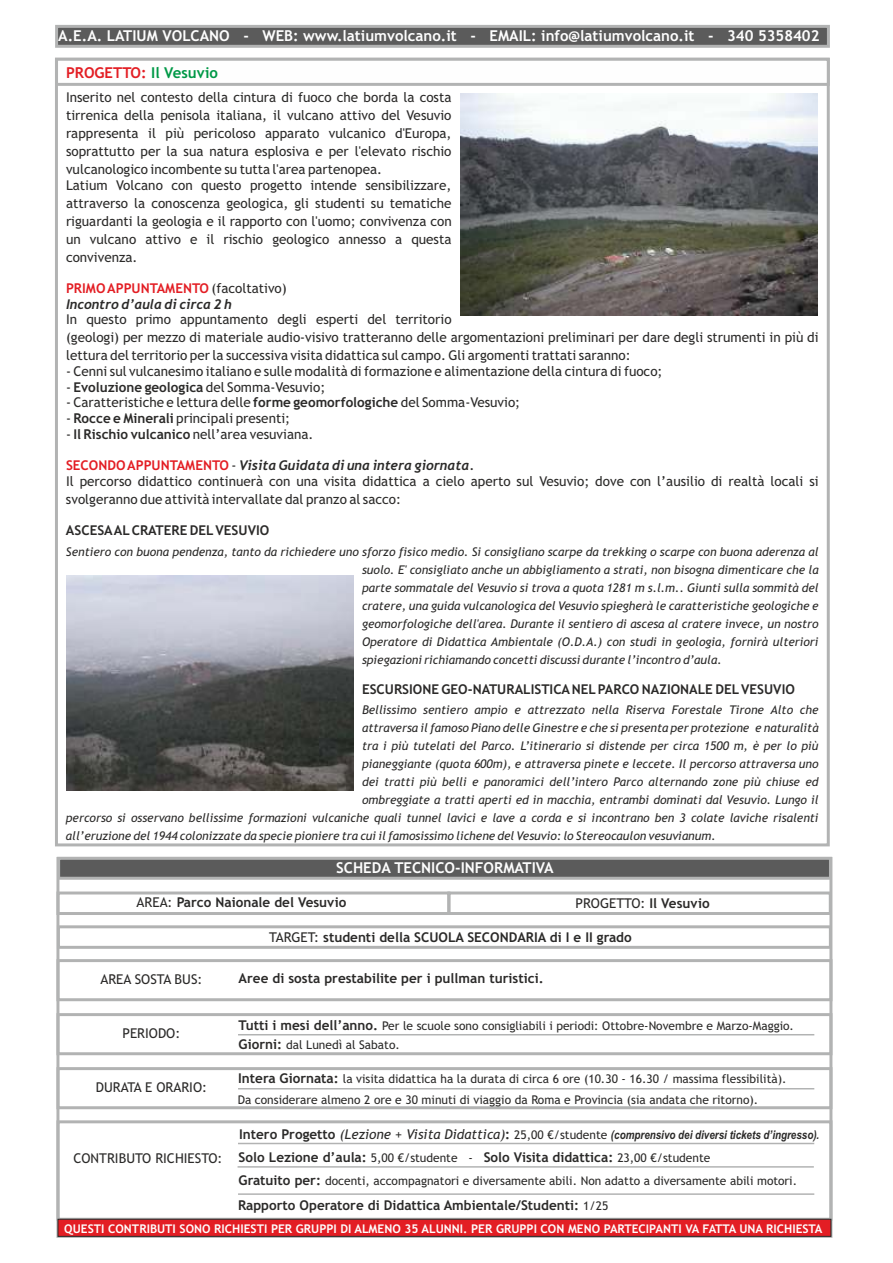
<style>
.page{position:relative;width:893px;height:1263px;background:#fff}
.page>*{position:absolute;margin:0;border:0;box-sizing:border-box;transform-origin:0 0}
.t1{font:700 15px "Trebuchet MS";color:#fefefe}
.t2{font:700 15px "Trebuchet MS";color:#e31e24}
.t3{font:13.5px/18px "Trebuchet MS";color:#2b2a29;text-align:justify}
.t4{font:700 13.5px "Trebuchet MS";color:#2b2a29}
.t5{font:italic 700 13.5px "Trebuchet";color:#2b2a29}
.t6{font:700 13.5px "Trebuchet MS";color:#e31e24}
.t7{font:italic 12px/18px "Trebuchet MS";color:#2b2a29;text-align:justify}
.t8{font:12px/20.9px "Trebuchet MS";color:#2b2a29}
.t9{font:700 12px "Trebuchet MS";color:#fefefe}
.t10{font:italic 700 12px "Arial Narrow";color:#2b2a29}
.s1{color:#009846}
.s2{font-weight:400;color:#2b2a29}
.s3{font-weight:400}
.s4{font-weight:700}
.s5{font-family:"Trebuchet MS";font-style:normal;color:#e31e24}
.s6{font-family:"Trebuchet MS";font-weight:400;font-style:normal}
.s7{font-weight:700;font-size:13.5px}
.s8{font-family:"Trebuchet MS";font-style:normal;font-size:13.5px}
.s9{font-family:"Trebuchet MS";font-weight:400;font-size:13.5px}
.s10{font-weight:400;font-size:12px}
</style>
<div class="page">
<div style="left:56px;top:959px;width:776px;height:42px;border:3px solid #b2b3b3"></div>
<div style="left:56px;top:1013px;width:776px;height:42px;border:3px solid #b2b3b3"></div>
<div style="left:56px;top:1067px;width:776px;height:42px;border:3px solid #b2b3b3"></div>
<div style="left:56px;top:1120px;width:776px;height:101px;border:3px solid #b2b3b3"></div>
<div style="left:57px;top:925px;width:775px;height:24px;border:3px solid #b2b3b3"></div>
<div style="left:447px;top:891px;width:385px;height:24px;border:3px solid #b2b3b3"></div>
<div style="left:56px;top:891px;width:394px;height:24px;border:3px solid #b2b3b3"></div>
<svg style="left:56px;top:856px;width:777px;height:25px;background:#7d7e7e"></svg>
<svg style="left:55px;top:25px;width:775px;height:23px;background:#737373"></svg>
<svg style="left:55px;top:57px;width:775px;height:30px"></svg>
<svg style="left:238px;top:1034px;width:577px;height:2px"></svg>
<svg style="left:238px;top:1088px;width:577px;height:2px"></svg>
<svg style="left:237px;top:1166px;width:577px;height:2px"></svg>
<svg style="left:238px;top:1142px;width:577px;height:3px;background:#d8d8d8"></svg>
<svg style="left:238px;top:1193px;width:577px;height:2px"></svg>
<svg style="left:58px;top:1219px;width:773px;height:18px;background:#d02025"></svg>
<img style="left:460px;top:93px;width:357px;height:222px">
<img style="left:67px;top:575px;width:287px;height:216px">
<p class="t1" style="left:58px;top:30px;width:763px">A.E.A. LATIUM VOLCANO - WEB: www.latiumvolcano.it - EMAIL: info@latiumvolcano.it - 340 5358402</p>
<p class="t2" style="left:66px;top:67px;width:154px">PROGETTO: <span class="s1">Il Vesuvio</span></p>
<p class="t3" style="left:66px;top:89px;width:387px">Inserito nel contesto della cintura di fuoco che borda la costa tirrenica della penisola italiana, il vulcano attivo del Vesuvio rappresenta il più pericoloso apparato vulcanico d'Europa, soprattutto per la sua natura esplosiva e per l'elevato rischio vulcanologico incombente su tutta l'area partenopea.</p>
<p class="t3" style="left:66px;top:177px;width:387px">Latium Volcano con questo progetto intende sensibilizzare, attraverso la conoscenza geologica, gli studenti su tematiche riguardanti la geologia e il rapporto con l'uomo; convivenza con un vulcano attivo e il rischio geologico annesso a questa convivenza.</p>
<p class="t6" style="left:66px;top:283px;width:222px">PRIMO APPUNTAMENTO <span class="s2">(facoltativo)</span></p>
<p class="t5" style="left:66px;top:299px;width:167px">Incontro d’aula di circa 2 h</p>
<p class="t3" style="left:66px;top:312px;width:754px;text-align:left">In questo primo appuntamento degli esperti del territorio<br>(geologi) per mezzo di materiale audio-visivo tratteranno delle argomentazioni preliminari per dare degli strumenti in più di lettura del territorio per la successiva visita didattica sul campo. Gli argomenti trattati saranno:</p>
<p class="t3" style="left:66px;top:363px;width:598px">- Cenni sul vulcanesimo italiano e sulle modalità di formazione e alimentazione della cintura di fuoco;</p>
<p class="t4" style="left:66px;top:382px;width:261px"><span class="s3">-</span> Evoluzione geologica <span class="s3">del Somma-Vesuvio;</span></p>
<p class="t3" style="left:66px;top:395px;width:456px">- Caratteristiche e lettura delle <span class="s4">forme geomorfologiche</span> del Somma-Vesuvio;</p>
<p class="t3" style="left:66px;top:410px;width:226px">- <span class="s4">Rocce e Minerali</span> principali presenti;</p>
<p class="t3" style="left:66px;top:426px;width:249px">- <span class="s4">Il Rischio vulcanico</span> nell’area vesuviana.</p>
<p class="t5" style="left:66px;top:460px;width:410px"><span class="s5">SECONDO APPUNTAMENTO</span> <span class="s6">-</span> Visita Guidata di una intera giornata.</p>
<p class="t3" style="left:66px;top:473px;width:754px">Il percorso didattico continuerà con una visita didattica a cielo aperto sul Vesuvio; dove con l’ausilio di realtà locali si svolgeranno due attività intervallate dal pranzo al sacco:</p>
<p class="t4" style="left:66px;top:525px;width:205px">ASCESAALCRATERE DELVESUVIO</p>
<p class="t7" style="left:362px;top:544px;width:458px;text-indent:-296px">Sentiero con buona pendenza, tanto da richiedere uno sforzo fisico medio. Si consigliano scarpe da trekking o scarpe con buona aderenza al suolo. E' consigliato anche un abbigliamento a strati, non bisogna dimenticare che la parte sommatale del Vesuvio si trova a quota 1281 m s.l.m.. Giunti sulla sommità del cratere, una guida vulcanologica del Vesuvio spiegherà le caratteristiche geologiche e geomorfologiche dell'area. Durante il sentiero di ascesa al cratere invece, un nostro Operatore di Didattica Ambientale (O.D.A.) con studi in geologia, fornirà ulteriori spiegazioni richiamando concetti discussi durante l’incontro d’aula.</p>
<p class="t4" style="left:362px;top:684px;width:434px">ESCURSIONE GEO-NATURALISTICANELPARCO NAZIONALE DELVESUVIO</p>
<p class="t7" style="left:362px;top:702px;width:458px">Bellissimo sentiero ampio e attrezzato nella Riserva Forestale Tirone Alto che</p>
<p class="t7" style="left:362px;top:720px;width:458px">attraversa il famoso Piano delle Ginestre e che si presenta per protezione e naturalità</p>
<p class="t7" style="left:362px;top:738px;width:458px">tra i più tutelati del Parco. L’itinerario si distende per circa 1500 m, è per lo più</p>
<p class="t7" style="left:362px;top:756px;width:458px">pianeggiante (quota 600m), e attraversa pinete e leccete. Il percorso attraversa uno</p>
<p class="t7" style="left:362px;top:774px;width:458px">dei tratti più belli e panoramici dell’intero Parco alternando zone più chiuse ed</p>
<p class="t7" style="left:362px;top:792px;width:458px">ombreggiate a tratti aperti ed in macchia, entrambi dominati dal Vesuvio. Lungo il</p>
<p class="t7" style="left:66px;top:810px;width:754px">percorso si osservano bellissime formazioni vulcaniche quali tunnel lavici e lave a corda e si incontrano ben 3 colate laviche risalenti</p>
<p class="t7" style="left:66px;top:828px;width:651px">all’eruzione del 1944 colonizzate da specie pioniere tra cui il famosissimo lichene del Vesuvio: lo Stereocaulon vesuvianum.</p>
<p class="t1" style="left:336px;top:862px;width:219px">SCHEDA TECNICO-INFORMATIVA</p>
<p class="t4" style="left:137px;top:897px;width:211px"><span class="s3">AREA:</span> Parco Naionale del Vesuvio</p>
<p class="t3" style="left:576px;top:895px;width:136px">PROGETTO: <span class="s4">Il Vesuvio</span></p>
<p class="t3" style="left:100px;top:971px;width:104px">AREA SOSTA BUS:</p>
<p class="t3" style="left:123px;top:1025px;width:59px">PERIODO:</p>
<p class="t3" style="left:96px;top:1079px;width:113px">DURATA E ORARIO:</p>
<p class="t3" style="left:73px;top:1150px;width:151px">CONTRIBUTO RICHIESTO:</p>
<p class="t4" style="left:269px;top:932px;width:364px"><span class="s3">TARGET:</span> studenti della SCUOLA SECONDARIA di I e II grado</p>
<p class="t4" style="left:239px;top:973px;width:306px">Aree di sosta prestabilite per i pullman turistici.</p>
<p class="t8" style="left:239px;top:1017px;width:557px"><span class="s7">Tutti i mesi dell’anno.</span> Per le scuole sono consigliabili i periodi: Ottobre-Novembre e Marzo-Maggio.</p>
<p class="t8" style="left:238px;top:1069px;width:550px"><span class="s7">Intera Giornata:</span> la visita didattica ha la durata di circa 6 ore (10.30 - 16.30 / massima flessibilità).<br>Da considerare almeno 2 ore e 30 minuti di viaggio da Roma e Provincia (sia andata che ritorno).</p>
<p class="t8" style="left:239px;top:1035px;width:163px"><span class="s7">Giorni:</span> dal Lunedì al Sabato.</p>
<p class="t10" style="left:239px;top:1130px;width:582px"><span class="s8">Intero Progetto</span> <span class="s9">(Lezione + Visita Didattica)</span><span class="s8">:</span> <span class="s6">25,00 €/studente</span> (comprensivo dei diversi tickets d’ingresso).</p>
<p class="t4" style="left:239px;top:1152px;width:473px">Solo Lezione d’aula: <span class="s10">5,00 €/studente -</span> Solo Visita didattica: <span class="s10">23,00 €/studente</span></p>
<p class="t8" style="left:239px;top:1171px;width:560px"><span class="s7">Gratuito per:</span> docenti, accompagnatori e diversamente abili. Non adatto a diversamente abili motori.</p>
<p class="t9" style="left:64px;top:1224px;width:760px">QUESTI CONTRIBUTI SONO RICHIESTI PER GRUPPI DI ALMENO 35 ALUNNI. PER GRUPPI CON MENO PARTECIPANTI VA FATTA UNA RICHIESTA</p>
<p class="t4" style="left:238px;top:1200px;width:372px">Rapporto Operatore di Didattica Ambientale/Studenti: <span class="s10">1/25</span></p>
</div>
